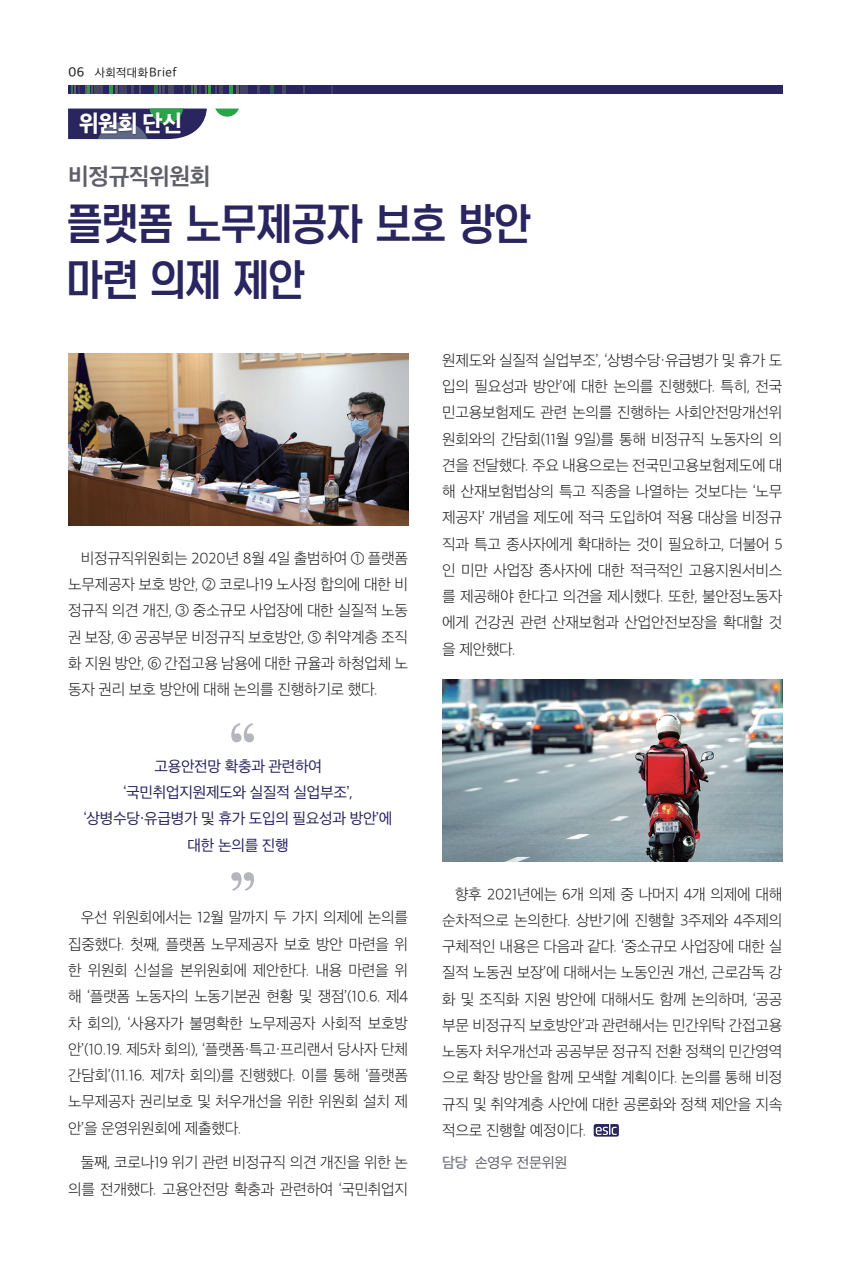
<style>
.page{position:relative;width:842px;height:1276px;background:#fff}
.page>*{position:absolute;margin:0;border:0;box-sizing:border-box;transform-origin:0 0}
.t1{font:43.5px "Yoon Meolijeongche 2 M";color:#29255e}
.t2{font:700 24px "Apple SD Gothic Neo";letter-spacing:-.02em;color:#5f5f69}
.t3{font:800 24px "Apple SD Gothic Neo";color:#fff}
.위원회활동_본문{font:200 15.75px/26.2px "Apple SD Gothic Neo";letter-spacing:-.02em;color:#231f20;text-align:justify}
.위원회동정_본문{font:15.75px "Apple SD Gothic Neo";letter-spacing:-.02em;color:#29255e}
.발족취지_본문{font:15px "Apple SD Gothic Neo";letter-spacing:-.02em;color:#5f5f69}
.t4{font:12px "Apple SD Gothic Neo";letter-spacing:.03em;color:#231f20}
.s1{font-weight:500;font-size:13.5px}
.s2{font-size:13.05px}
.s3{font-weight:700;color:#898a93}
</style>
<div class="page">
<div style="left:68px;top:85px;width:714px;height:9px;background:#29255e"></div>
<div style="left:119px;top:85px;width:8px;height:9px;background:#424063"></div>
<div style="left:240px;top:85px;width:8px;height:9px;background:#424063"></div>
<svg style="left:132px;top:85px;width:9px;height:9px"></svg>
<svg style="left:257px;top:85px;width:2px;height:9px"></svg>
<div style="left:97px;top:85px;width:6px;height:9px;background:#474564"></div>
<svg style="left:109px;top:85px;width:9px;height:9px"></svg>
<svg style="left:230px;top:85px;width:9px;height:9px"></svg>
<svg style="left:154px;top:85px;width:11px;height:9px"></svg>
<svg style="left:270px;top:85px;width:4px;height:9px"></svg>
<svg style="left:183px;top:85px;width:2px;height:9px"></svg>
<svg style="left:303px;top:85px;width:2px;height:9px"></svg>
<div style="left:168px;top:85px;width:5px;height:9px;background:#494764"></div>
<svg style="left:282px;top:85px;width:4px;height:9px"></svg>
<svg style="left:71px;top:85px;width:25px;height:9px"></svg>
<svg style="left:191px;top:85px;width:32px;height:9px"></svg>
<svg style="left:231px;top:723px;width:23px;height:19px"></svg>
<svg style="left:231px;top:872px;width:23px;height:19px"></svg>
<svg style="left:594px;top:1124px;width:25px;height:12px"></svg>
<svg style="left:596px;top:1124px;width:21px;height:11px"></svg>
<img style="left:68px;top:354px;width:340px;height:171px">
<svg style="left:68px;top:109px;width:171px;height:30px"></svg>
<div style="left:80px;top:112px;width:102px;height:24px;background:#231f20;opacity:.3"></div>
<img style="left:442px;top:679px;width:340px;height:182px">
<p class="t4" style="left:68px;top:66px;width:110px"><span class="s1">06</span> 사회적대화<span class="s2">Brief</span></p>
<p class="t3" style="left:79px;top:111px;width:105px">위원회 단신</p>
<p class="t2" style="left:68px;top:164px;width:144px">비정규직위원회</p>
<p class="t1" style="left:67px;top:197px;width:465px">플랫폼 노무제공자 보호 방안</p>
<p class="t1" style="left:67px;top:253px;width:239px">마련 의제 제안</p>
<p class="위원회활동_본문" style="left:68px;top:546px;width:342px;text-indent:13px">비정규직위원회는 2020년 8월 4일 출범하여 ① 플랫폼 노무제공자 보호 방안, ② 코로나19 노사정 합의에 대한 비 정규직 의견 개진, ③ 중소규모 사업장에 대한 실질적 노동 권 보장, ④ 공공부문 비정규직 보호방안, ⑤ 취약계층 조직 화 지원 방안, ⑥ 간접고용 남용에 대한 규율과 하청업체 노 동자 권리 보호 방안에 대해 논의를 진행하기로 했다.</p>
<p class="위원회동정_본문" style="left:154px;top:757px;width:169px">고용안전망 확충과 관련하여</p>
<p class="위원회동정_본문" style="left:123px;top:784px;width:231px">‘국민취업지원제도와 실질적 실업부조’,</p>
<p class="위원회동정_본문" style="left:84px;top:810px;width:310px">‘상병수당·유급병가 및 휴가 도입의 필요성과 방안’에</p>
<p class="위원회동정_본문" style="left:188px;top:836px;width:103px">대한 논의를 진행</p>
<p class="위원회활동_본문" style="left:68px;top:905px;width:342px;text-indent:13px">우선 위원회에서는 12월 말까지 두 가지 의제에 논의를 집중했다. 첫째, 플랫폼 노무제공자 보호 방안 마련을 위 한 위원회 신설을 본위원회에 제안한다. 내용 마련을 위 해 ‘플랫폼 노동자의 노동기본권 현황 및 쟁점’(10.6. 제4 차 회의), ‘사용자가 불명확한 노무제공자 사회적 보호방 안’(10.19. 제5차 회의), ‘플랫폼·특고·프리랜서 당사자 단체 간담회’(11.16. 제7차 회의)를 진행했다. 이를 통해 ‘플랫폼 노무제공자 권리보호 및 처우개선을 위한 위원회 설치 제 안’을 운영위원회에 제출했다.</p>
<p class="위원회활동_본문" style="left:68px;top:1150px;width:342px;text-align:right">둘째, 코로나19 위기 관련 비정규직 의견 개진을 위한 논 의를 전개했다. 고용안전망 확충과 관련하여 ‘국민취업지</p>
<p class="위원회활동_본문" style="left:442px;top:348px;width:342px">원제도와 실질적 실업부조’, ‘상병수당·유급병가 및 휴가 도 입의 필요성과 방안’에 대한 논의를 진행했다. 특히, 전국 민고용보험제도 관련 논의를 진행하는 사회안전망개선위 원회와의 간담회(11월 9일)를 통해 비정규직 노동자의 의 견을 전달했다. 주요 내용으로는 전국민고용보험제도에 대 해 산재보험법상의 특고 직종을 나열하는 것보다는 ‘노무 제공자’ 개념을 제도에 적극 도입하여 적용 대상을 비정규 직과 특고 종사자에게 확대하는 것이 필요하고, 더불어 5 인 미만 사업장 종사자에 대한 적극적인 고용지원서비스 를 제공해야 한다고 의견을 제시했다. 또한, 불안정노동자 에게 건강권 관련 산재보험과 산업안전보장을 확대할 것 을 제안했다.</p>
<p class="위원회활동_본문" style="left:442px;top:881px;width:342px;text-indent:13px">향후 2021년에는 6개 의제 중 나머지 4개 의제에 대해 순차적으로 논의한다. 상반기에 진행할 3주제와 4주제의 구체적인 내용은 다음과 같다. ‘중소규모 사업장에 대한 실 질적 노동권 보장’에 대해서는 노동인권 개선, 근로감독 강 화 및 조직화 지원 방안에 대해서도 함께 논의하며, ‘공공 부문 비정규직 보호방안’과 관련해서는 민간위탁 간접고용 노동자 처우개선과 공공부문 정규직 전환 정책의 민간영역 으로 확장 방안을 함께 모색할 계획이다. 논의를 통해 비정 규직 및 취약계층 사안에 대한 공론화와 정책 제안을 지속 적으로 진행할 예정이다.</p>
<p class="발족취지_본문" style="left:442px;top:1154px;width:127px"><span class="s3">담당</span> 손영우 전문위원</p>
</div>
